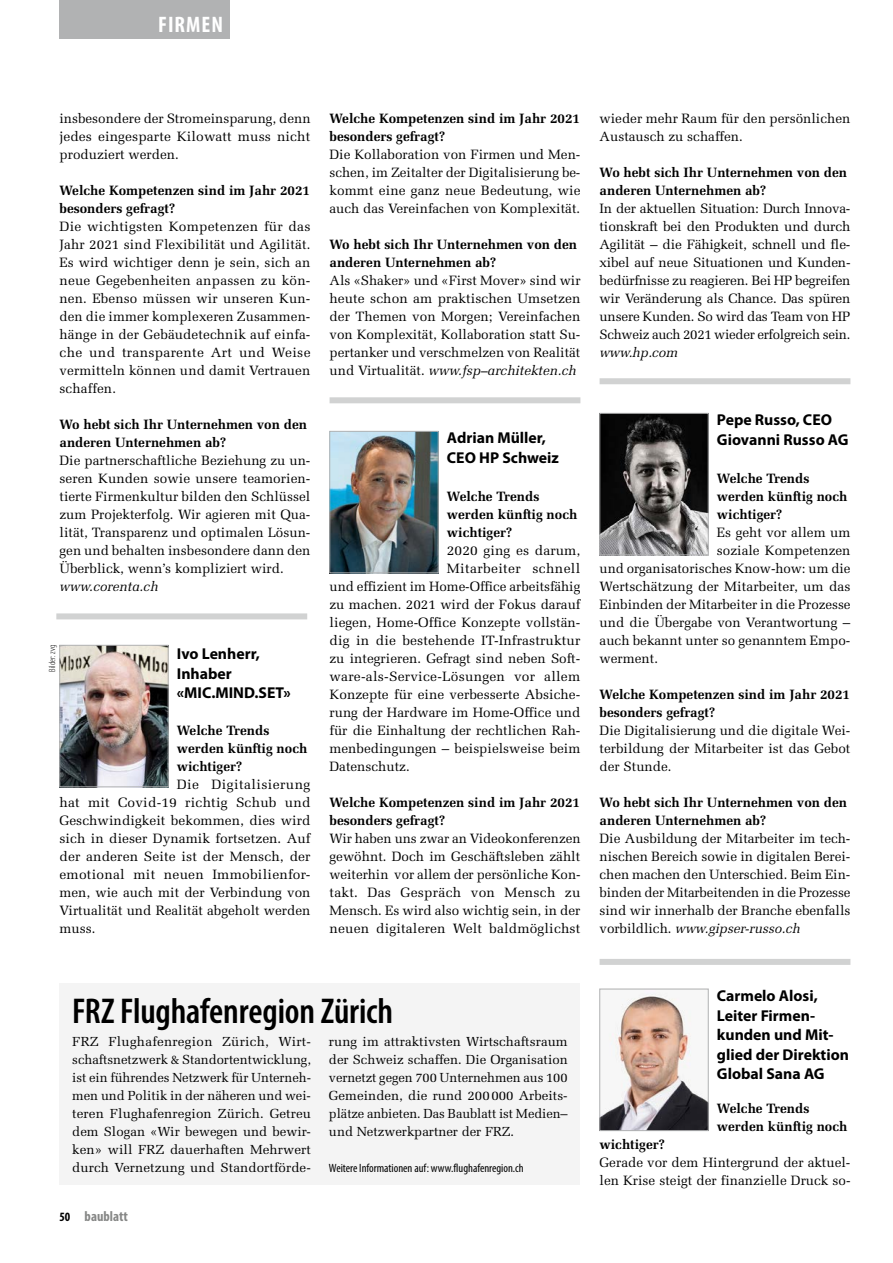
<style>
.page{position:relative;width:893px;height:1263px;background:#fff}
.page>*{position:absolute;margin:0;border:0;box-sizing:border-box;transform-origin:0 0}
.t1{font:600 condensed 36px "Myriad Pro";letter-spacing:-.005em;color:#000}
.t2{font:700 condensed 22.5px "Myriad Pro";letter-spacing:.045em;color:#fff}
.t3{font:700 15.75px/19.5px "Myriad Pro";color:#000}
.t4{font:700 condensed 14.25px "Myriad Pro";color:#868786}
.t5{font:13.5px/18px "Melior LT Std";color:#000;text-align:justify}
.t6{font:700 13.5px/18px "Melior LT Std";color:#000}
.t7{font:italic 13.5px "Melior LT Std";color:#000}
.t8{font:13.5px "Melior LT Std";letter-spacing:.025em;color:#000}
.t9{font:13.2px/18px "Melior LT Std";color:#000;text-align:justify}
.t10{font:condensed 12px "Myriad Pro";color:#000}
.t11{font:300 condensed 9px "Myriad Pro";color:#000}
.s1{font-style:italic}
.s2{font-size:12.75px;color:#000}
</style>
<div class="page">
<div style="left:60px;top:0;width:170px;height:38px;background:#b1b2b3"></div>
<div style="left:60px;top:983px;width:520px;height:202px;background:#f4f4f4"></div>
<img style="left:62px;top:647px;width:104px;height:138px">
<div style="left:60px;top:645px;width:108px;height:142px;border:1px solid #b1b2b3"></div>
<img style="left:332px;top:433px;width:104px;height:138px">
<div style="left:330px;top:431px;width:108px;height:142px;border:1px solid #b1b2b3"></div>
<img style="left:602px;top:415px;width:104px;height:138px">
<div style="left:600px;top:413px;width:108px;height:142px;border:1px solid #b1b2b3"></div>
<img style="left:602px;top:992px;width:104px;height:137px">
<div style="left:600px;top:989px;width:108px;height:142px;border:1px solid #b1b2b3"></div>
<div style="left:56px;top:613px;width:251px;height:6px;background:#d1d2d2"></div>
<div style="left:330px;top:397px;width:250px;height:6px;background:#d1d2d2"></div>
<div style="left:600px;top:378px;width:250px;height:6px;background:#d1d2d2"></div>
<div style="left:600px;top:959px;width:250px;height:6px;background:#d1d2d2"></div>
<h2 class="t2" style="left:158px;top:10px;width:66px">FIRMEN</h2>
<p class="t5" style="left:60px;top:109px;width:253px">insbesondere der Stromeinsparung, denn jedes eingesparte Kilowatt muss nicht produziert werden.</p>
<p class="t6" style="left:60px;top:181px;width:252px">Welche Kompetenzen sind im Jahr 2021 besonders gefragt?</p>
<p class="t5" style="left:60px;top:217px;width:253px">Die wichtigsten Kompetenzen für das Jahr 2021 sind Flexibilität und Agilität.<br>Es wird wichtiger denn je sein, sich an neue Gegebenheiten anpassen zu kön&shy;nen. Ebenso müssen wir unseren Kun&shy;den die immer komplexeren Zusammen&shy;hänge in der Gebäudetechnik auf einfa&shy;che und transparente Art und Weise vermitteln können und damit Vertrauen schaffen.</p>
<p class="t6" style="left:60px;top:415px;width:249px">Wo hebt sich Ihr Unternehmen von den anderen Unternehmen ab?</p>
<p class="t5" style="left:60px;top:451px;width:252px">Die partnerschaftliche Beziehung zu un&shy;seren Kunden sowie unsere teamorien&shy;tierte Firmenkultur bilden den Schlüssel zum Projekterfolg. Wir agieren mit Qua&shy;lität, Transparenz und optimalen Lösun&shy;gen und behalten insbesondere dann den Überblick, wenn’s kompliziert wird.</p>
<p class="t7" style="left:60px;top:579px;width:100px">www.corenta.ch</p>
<p class="t11" style="left:48px;top:672px;width:28px;rotate:-90deg">Bilder: zvg</p>
<p class="t3" style="left:177px;top:644px;width:115px">Ivo Lenherr,<br>Inhaber «MIC.MIND.SET»</p>
<p class="t6" style="left:177px;top:721px;width:132px">Welche Trends werden künftig noch wichtiger?</p>
<p class="t5" style="left:60px;top:775px;width:252px;text-indent:117px">Die Digitalisierung hat mit Covid-19 richtig Schub und Geschwindigkeit bekommen, dies wird sich in dieser Dynamik fortsetzen. Auf der anderen Seite ist der Mensch, der emotional mit neuen Immobilienfor&shy;men, wie auch mit der Verbindung von Virtualität und Realität abgeholt werden muss.</p>
<p class="t6" style="left:330px;top:109px;width:252px">Welche Kompetenzen sind im Jahr 2021 besonders gefragt?</p>
<p class="t5" style="left:330px;top:145px;width:252px">Die Kollaboration von Firmen und Men&shy;schen, im Zeitalter der Digitalisierung be&shy;kommt eine ganz neue Bedeutung, wie auch das Vereinfachen von Komplexität.</p>
<p class="t6" style="left:330px;top:235px;width:249px">Wo hebt sich Ihr Unternehmen von den anderen Unternehmen ab?</p>
<p class="t5" style="left:330px;top:271px;width:253px">Als «Shaker» und «First Mover» sind wir heute schon am praktischen Umsetzen der Themen von Morgen; Vereinfachen von Komplexität, Kollaboration statt Su&shy;pertanker und verschmelzen von Realität und Virtualität. <span class="s1">www.fsp–architekten.ch</span></p>
<p class="t3" style="left:447px;top:428px;width:113px">Adrian Müller,<br>CEO HP Schweiz</p>
<p class="t6" style="left:447px;top:487px;width:132px">Welche Trends werden künftig noch wichtiger?</p>
<p class="t5" style="left:447px;top:541px;width:135px">2020 ging es darum,</p>
<p class="t8" style="left:447px;top:561px;width:135px">Mitarbeiter schnell</p>
<p class="t5" style="left:330px;top:577px;width:252px">und effizient im Home-Office arbeitsfähig</p>
<p class="t5" style="left:330px;top:595px;width:252px">zu machen. 2021 wird der Fokus darauf</p>
<p class="t5" style="left:330px;top:613px;width:252px">liegen, Home-Office Konzepte vollstän-</p>
<p class="t5" style="left:330px;top:631px;width:252px">dig in die bestehende IT-Infrastruktur</p>
<p class="t5" style="left:330px;top:649px;width:252px">zu integrieren. Gefragt sind neben Soft-</p>
<p class="t5" style="left:330px;top:667px;width:252px">ware-als-Service-Lösungen vor allem</p>
<p class="t5" style="left:330px;top:685px;width:252px">Konzepte für eine verbesserte Absiche-</p>
<p class="t5" style="left:330px;top:703px;width:252px">rung der Hardware im Home-Office und</p>
<p class="t5" style="left:330px;top:721px;width:252px">für die Einhaltung der rechtlichen Rah-</p>
<p class="t5" style="left:330px;top:739px;width:252px">menbedingungen – beispielsweise beim</p>
<p class="t5" style="left:330px;top:757px;width:82px">Datenschutz.</p>
<p class="t6" style="left:330px;top:793px;width:252px">Welche Kompetenzen sind im Jahr 2021 besonders gefragt?</p>
<p class="t5" style="left:330px;top:829px;width:252px">Wir haben uns zwar an Videokonferenzen gewöhnt. Doch im Geschäftsleben zählt weiterhin vor allem der persönliche Kon&shy;takt. Das Gespräch von Mensch zu Mensch. Es wird also wichtig sein, in der neuen digitaleren Welt baldmöglichst</p>
<p class="t5" style="left:600px;top:109px;width:252px">wieder mehr Raum für den persönlichen<br>Austausch zu schaffen.</p>
<p class="t6" style="left:600px;top:163px;width:249px">Wo hebt sich Ihr Unternehmen von den anderen Unternehmen ab?</p>
<p class="t5" style="left:600px;top:199px;width:252px">In der aktuellen Situation: Durch Innova&shy;tionskraft bei den Produkten und durch Agilität – die Fähigkeit, schnell und fle&shy;xibel auf neue Situationen und Kunden&shy;bedürfnisse zu reagieren. Bei HP begreifen wir Veränderung als Chance. Das spüren unsere Kunden. So wird das Team von HP Schweiz auch 2021 wieder erfolgreich sein.</p>
<p class="t7" style="left:600px;top:345px;width:80px">www.hp.com</p>
<p class="t3" style="left:717px;top:410px;width:133px">Pepe Russo, CEO<br>Giovanni Russo AG</p>
<p class="t6" style="left:717px;top:469px;width:132px">Welche Trends werden künftig noch wichtiger?</p>
<p class="t5" style="left:717px;top:523px;width:135px">Es geht vor allem um</p>
<p class="t5" style="left:717px;top:541px;width:135px">soziale Kompetenzen</p>
<p class="t5" style="left:600px;top:559px;width:252px">und organisatorisches Know-how: um die</p>
<p class="t5" style="left:600px;top:577px;width:252px">Wertschätzung der Mitarbeiter, um das</p>
<p class="t5" style="left:600px;top:595px;width:253px">Einbinden der Mitarbeiter in die Prozesse</p>
<p class="t5" style="left:600px;top:613px;width:252px">und die Übergabe von Verantwortung –</p>
<p class="t5" style="left:600px;top:631px;width:252px">auch bekannt unter so genanntem Empo-</p>
<p class="t5" style="left:600px;top:649px;width:60px">werment.</p>
<p class="t6" style="left:600px;top:685px;width:252px">Welche Kompetenzen sind im Jahr 2021 besonders gefragt?</p>
<p class="t5" style="left:600px;top:721px;width:252px">Die Digitalisierung und die digitale Wei&shy;terbildung der Mitarbeiter ist das Gebot der Stunde.</p>
<p class="t6" style="left:600px;top:793px;width:249px">Wo hebt sich Ihr Unternehmen von den anderen Unternehmen ab?</p>
<p class="t5" style="left:600px;top:829px;width:252px">Die Ausbildung der Mitarbeiter im tech&shy;nischen Bereich sowie in digitalen Berei&shy;chen machen den Unterschied. Beim Ein&shy;binden der Mitarbeitenden in die Prozesse sind wir innerhalb der Branche ebenfalls vorbildlich. <span class="s1">www.gipser-russo.ch</span></p>
<h1 class="t1" style="left:72px;top:992px;width:322px">FRZ Flughafenregion Zürich</h1>
<p class="t9" style="left:72px;top:1032px;width:240px">FRZ Flughafenregion Zürich, Wirt&shy;schaftsnetzwerk &amp; Standortentwicklung, ist ein führendes Netzwerk für Unterneh&shy;men und Politik in der näheren und wei&shy;teren Flughafenregion Zürich. Getreu dem Slogan «Wir bewegen und bewir&shy;ken» will FRZ dauerhaften Mehrwert durch Vernetzung und Standortförde-</p>
<p class="t9" style="left:329px;top:1032px;width:240px">rung im attraktivsten Wirtschaftsraum der Schweiz schaffen. Die Organisation vernetzt gegen 700 Unternehmen aus 100<br>Gemeinden, die rund 200000 Arbeits&shy;plätze anbieten. Das Baublatt ist Medien– und Netzwerkpartner der FRZ.</p>
<p class="t10" style="left:329px;top:1160px;width:196px">Weitere Informationen auf: www.flughafenregion.ch</p>
<p class="t4" style="left:60px;top:1207px;width:70px"><span class="s2">50</span> baublatt</p>
<p class="t3" style="left:717px;top:986px;width:134px">Carmelo Alosi,<br>Leiter Firmen&shy;kunden und Mit&shy;glied der Direktion<br>Global Sana AG</p>
<p class="t6" style="left:717px;top:1099px;width:132px">Welche Trends werden künftig noch</p>
<p class="t6" style="left:600px;top:1135px;width:67px">wichtiger?</p>
<p class="t5" style="left:600px;top:1153px;width:252px">Gerade vor dem Hintergrund der aktuel&shy;len Krise steigt der finanzielle Druck so-</p>
</div>
